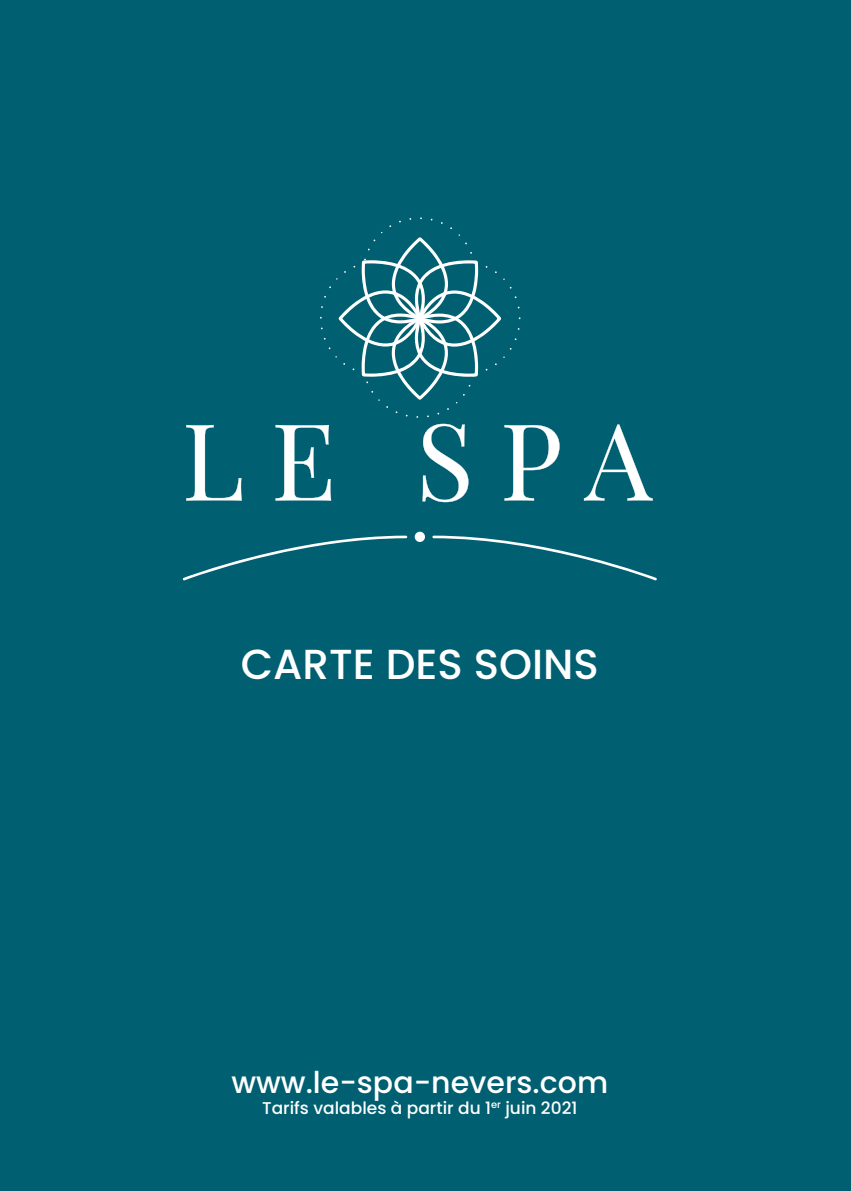
<style>
.page{position:relative;width:851px;height:1191px;background:#fff}
.page>*{position:absolute;margin:0;border:0;box-sizing:border-box;transform-origin:0 0}
.t1{font:500 42px "Poppins";color:#fff}
.t2{font:500 30px "Poppins";color:#fff}
.t3{font:500 17px "Poppins";color:#fff}
</style>
<div class="page">
<div style="left:0;top:0;width:850px;height:1191px;background:#005f71"></div>
<svg style="left:186px;top:425px;width:56px;height:76px"></svg>
<svg style="left:275px;top:425px;width:56px;height:76px"></svg>
<svg style="left:422px;top:424px;width:46px;height:78px"></svg>
<svg style="left:504px;top:425px;width:55px;height:76px"></svg>
<svg style="left:583px;top:424px;width:69px;height:77px"></svg>
<div style="left:414px;top:532px;width:11px;height:10px;background:#fff;border-radius:50%"></div>
<svg style="left:320px;top:217px;width:200px;height:201px"></svg>
<svg style="left:183px;top:535px;width:224px;height:45px"></svg>
<svg style="left:432px;top:535px;width:225px;height:45px"></svg>
<h1 class="t1" style="left:241px;top:640px;width:360px">CARTE DES SOINS</h1>
<h2 class="t2" style="left:231px;top:1065px;width:378px">www.le-spa-nevers.com</h2>
<p class="t3" style="left:262px;top:1098px;width:317px">Tarifs valables à partir du 1<sup>er</sup> juin 2021</p>
</div>
